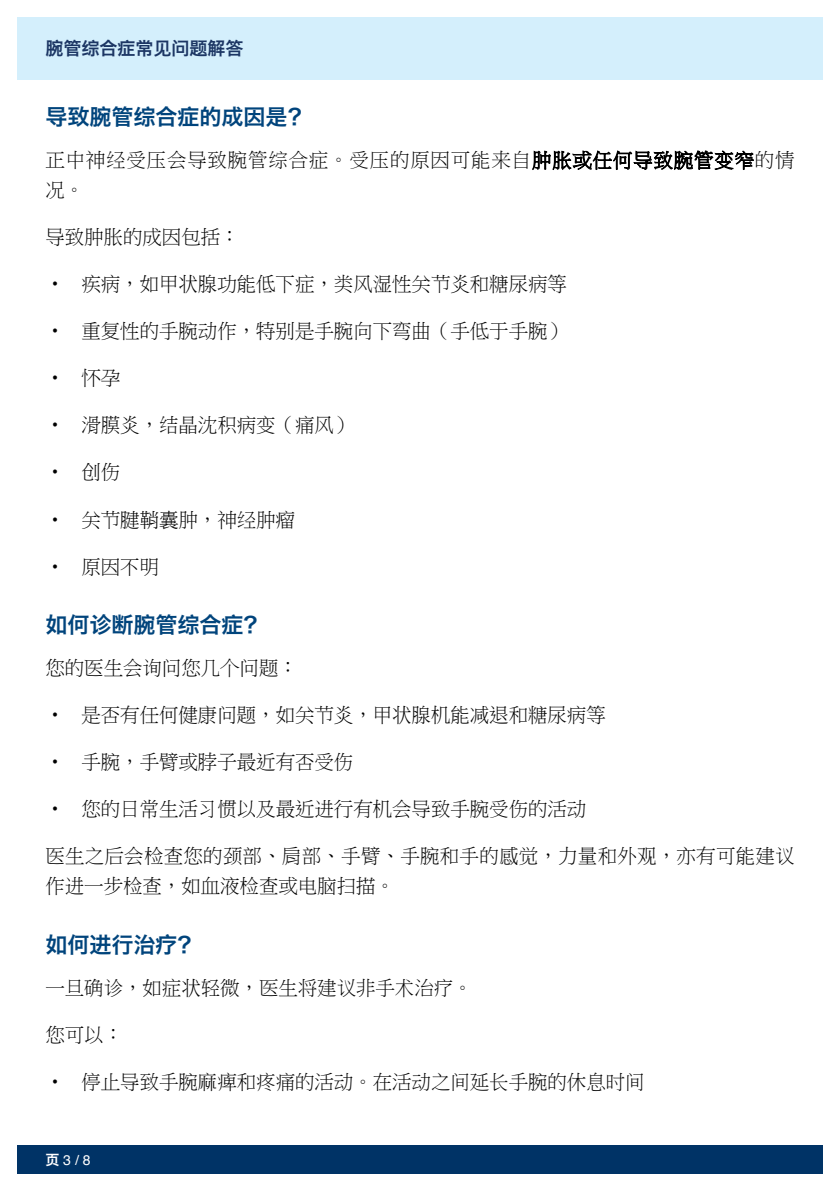
<style>
.page{position:relative;width:840px;height:1191px;background:#fff}
.page>*{position:absolute;margin:0;border:0;box-sizing:border-box;transform-origin:0 0}
.t1{font:22px "Hiragino Sans GB W6";color:#00447c}
.t2{font:20px/30px "P Ming Li U";color:#000}
.t3{font:20px/30px "P Ming Li U";letter-spacing:.045em;color:#000}
.t4{font:18px "Hiragino Sans GB W6";color:#1c3664}
.t5{font:14px "Helvetica";color:#fff}
.s1{font-family:"Hiragino Sans GB W6"}
</style>
<div class="page">
<div style="left:17px;top:1145px;width:805px;height:29px;background:#036"></div>
<div style="left:17px;top:18px;width:805px;height:62px;background:#d4effc"></div>
<p class="t4" style="left:45px;top:37px;width:199px">腕管综合症常见问题解答</p>
<p class="t1" style="left:45px;top:102px;width:265px">导致腕管综合症的成因是？</p>
<p class="t3" style="left:45px;top:145px;width:750px">正中神经受压会导致腕管综合症。受压的原因可能来自肿胀或任何导致腕管变窄的情况。</p>
<p class="t2" style="left:45px;top:222px;width:195px">导致肿胀的成因包括：</p>
<p class="t2" style="left:45px;top:269px;width:523px">• 疾病，如甲状腺功能低下症，类风湿性关节炎和糖尿病等</p>
<p class="t2" style="left:45px;top:316px;width:523px">• 重复性的手腕动作，特别是手腕向下弯曲（手低于手腕）</p>
<p class="t2" style="left:45px;top:363px;width:76px">• 怀孕</p>
<p class="t2" style="left:45px;top:410px;width:309px">• 滑膜炎，结晶沈积病变（痛风）</p>
<p class="t2" style="left:45px;top:457px;width:76px">• 创伤</p>
<p class="t2" style="left:45px;top:504px;width:251px">• 关节腱鞘囊肿，神经肿瘤</p>
<p class="t2" style="left:45px;top:551px;width:115px">• 原因不明</p>
<p class="t1" style="left:45px;top:610px;width:222px">如何诊断腕管综合症？</p>
<p class="t2" style="left:45px;top:653px;width:254px">您的医生会询问您几个问题：</p>
<p class="t2" style="left:45px;top:700px;width:561px">• 是否有任何健康问题，如关节炎，甲状腺机能减退和糖尿病等</p>
<p class="t2" style="left:45px;top:747px;width:309px">• 手腕，手臂或脖子最近有否受伤</p>
<p class="t2" style="left:45px;top:794px;width:542px">• 您的日常生活习惯以及最近进行有机会导致手腕受伤的活动</p>
<p class="t2" style="left:45px;top:841px;width:750px">医生之后会检查您的颈部、肩部、手臂、手腕和手的感觉，力量和外观，亦有可能建议作进一步检查，如血液检查或电脑扫描。</p>
<p class="t1" style="left:45px;top:930px;width:155px">如何进行治疗？</p>
<p class="t2" style="left:45px;top:973px;width:428px">一旦确诊，如症状轻微，医生将建议非手术治疗。</p>
<p class="t2" style="left:45px;top:1020px;width:79px">您可以：</p>
<p class="t2" style="left:45px;top:1067px;width:600px">• 停止导致手腕麻痺和疼痛的活动。在活动之间延长手腕的休息时间</p>
<p class="t5" style="left:45px;top:1149px;width:47px"><span class="s1">页</span> 3 / 8</p>
</div>
